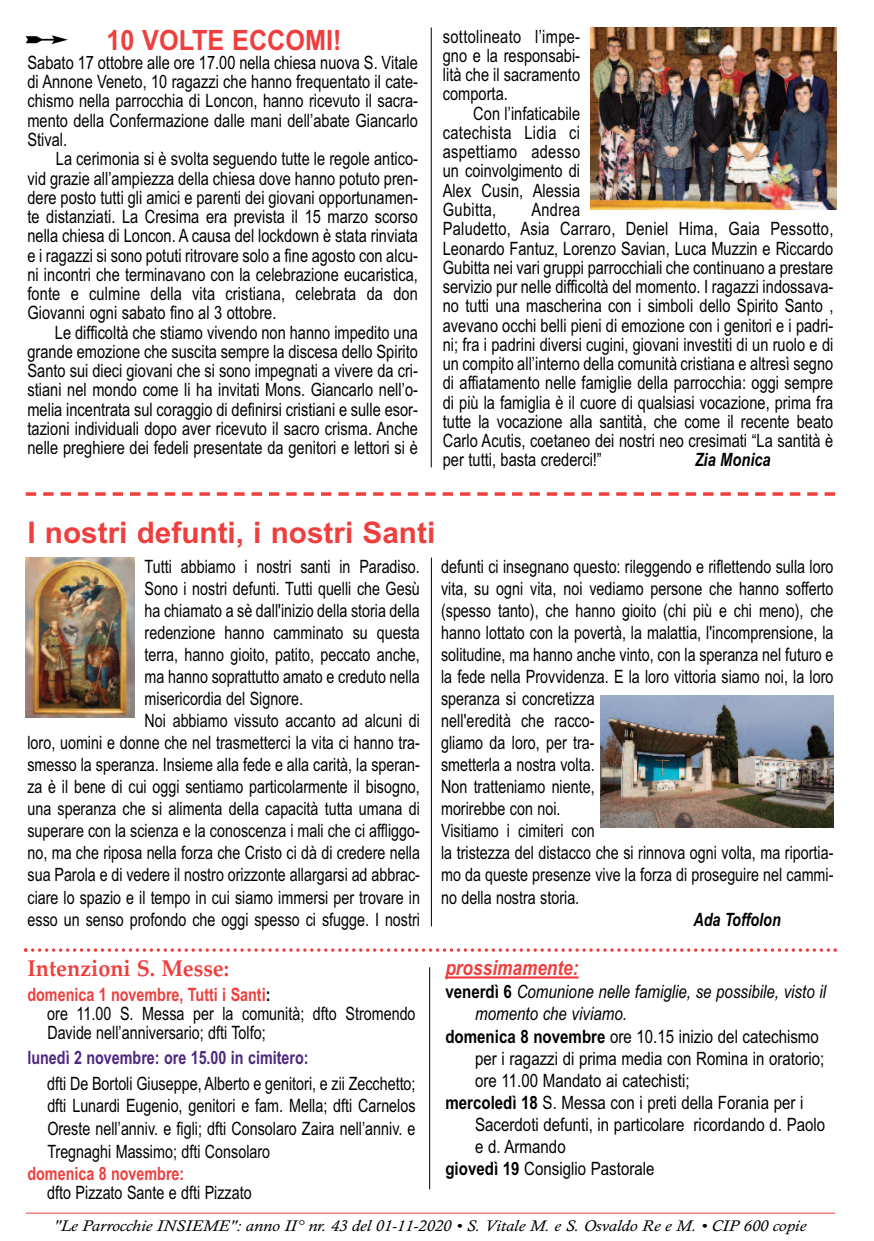
<style>
.page{position:relative;width:874px;height:1241px;background:#fff}
.page>*{position:absolute;margin:0;border:0;box-sizing:border-box;transform-origin:0 0}
.t1{font:700 29.75px "Arial";color:#ee3f3e}
.t2{font:700 28px "Arial";color:#ee3f3e;scale:.9 1}
.t3{font:700 22.75px "Palatino Linotype";color:#ee3f3e;scale:.95 1}
.t4{font:italic 700 21px "Arial Narrow";color:#ee3f3e}
.t5{font:18.38px/19.2px "Arial Narrow";color:#020102;text-align:justify}
.t6{font:18.38px/22.1px "Arial Narrow";color:#020102;scale:.95 1}
.t7{font:italic 18.38px "Arial Narrow";color:#020102}
.t8{font:700 18.38px "Arial Narrow";color:#4e2780;scale:.95 1}
.t9{font:700 18.38px "Arial Narrow";color:#ee3f3e;scale:.95 1}
.t10{font:italic 700 18.38px "Arial Narrow";color:#020102;scale:.95 1}
.t11{font:italic 700 18.38px "Arial Narrow";color:#020102}
.t12{font:italic 15.75px "Calisto";color:#020102;scale:1.12 1}
.s1{font-weight:700;color:#ee3f3e}
.s2{font-weight:700}
.s3{font-weight:700;font-style:normal}
</style>
<div class="page">
<hr style="left:26px;top:1212px;width:808px;height:1px;background:#ee3f3e">
<hr style="left:445px;top:976px;width:133px;height:2px;background:#ee3f3e">
<svg style="left:26px;top:492px;width:808px;height:3px"></svg>
<hr style="left:429px;top:967px;width:1px;height:222px;background:#020102">
<hr style="left:430px;top:27px;width:1px;height:440px;background:#020102">
<hr style="left:431px;top:557px;width:1px;height:369px;background:#020102">
<svg style="left:24px;top:948px;width:812px;height:3px"></svg>
<img style="left:590px;top:27px;width:246px;height:182px">
<svg style="left:26px;top:35px;width:42px;height:9px"></svg>
<img style="left:26px;top:557px;width:108px;height:160px">
<img style="left:600px;top:695px;width:233px;height:132px">
<h2 class="t2" style="left:106px;top:24px;width:262px">10 VOLTE ECCOMI!</h2>
<p class="t5" style="left:27px;top:53px;width:392px">Sabato 17 ottobre alle ore 17.00 nella chiesa nuova S. Vitale di Annone Veneto, 10 ragazzi che hanno frequentato il cate&shy;chismo nella parrocchia di Loncon, hanno ricevuto il sacra&shy;mento della Confermazione dalle mani dell’abate Giancarlo Stival.</p>
<p class="t5" style="left:27px;top:149px;width:392px;text-indent:28px">La cerimonia si è svolta seguendo tutte le regole antico&shy;vid grazie all’ampiezza della chiesa dove hanno potuto pren&shy;dere posto tutti gli amici e parenti dei giovani opportunamen&shy;te distanziati. La Cresima era prevista il 15 marzo scorso nella chiesa di Loncon. A causa del lockdown è stata rinviata e i ragazzi si sono potuti ritrovare solo a fine agosto con alcu&shy;ni incontri che terminavano con la celebrazione eucaristica, fonte e culmine della vita cristiana, celebrata da don Giovanni ogni sabato fino al 3 ottobre.</p>
<p class="t5" style="left:27px;top:322px;width:392px;text-indent:27px">Le difficoltà che stiamo vivendo non hanno impedito una grande emozione che suscita sempre la discesa dello Spirito Santo sui dieci giovani che si sono impegnati a vivere da cri&shy;stiani nel mondo come li ha invitati Mons. Giancarlo nell’o&shy;melia incentrata sul coraggio di definirsi cristiani e sulle esor&shy;tazioni individuali dopo aver ricevuto il sacro crisma. Anche nelle preghiere dei fedeli presentate da genitori e lettori si è</p>
<p class="t5" style="left:442px;top:27px;width:139px">sottolineato l’impe&shy;gno e la responsabi&shy;lità che il sacramento comporta.</p>
<p class="t5" style="left:442px;top:104px;width:139px;text-indent:30px">Con l’infaticabile catechista Lidia ci aspettiamo adesso un coinvolgimento di Alex Cusin, Alessia Gubitta,</p>
<p class="t5" style="left:442px;top:200px;width:392px;text-align:left;text-indent:88px">Andrea<br>Paludetto, Asia Carraro, Deniel Hima, Gaia Pessotto, Leonardo Fantuz, Lorenzo Savian, Luca Muzzin e Riccardo Gubitta nei vari gruppi parrocchiali che continuano a prestare servizio pur nelle difficoltà del momento. I ragazzi indossava&shy;no tutti una mascherina con i simboli dello Spirito Santo , avevano occhi belli pieni di emozione con i genitori e i padri&shy;ni; fra i padrini diversi cugini, giovani investiti di un ruolo e di un compito all’interno della comunità cristiana e altresì segno di affiatamento nelle famiglie della parrocchia: oggi sempre di più la famiglia è il cuore di qualsiasi vocazione, prima fra tutte la vocazione alla santità, che come il recente beato Carlo Acutis, coetaneo dei nostri neo cresimati “La santità è per tutti, basta crederci!”</p>
<p class="t11" style="left:694px;top:449px;width:77px">Zia Monica</p>
<h1 class="t1" style="left:27px;top:515px;width:409px">I nostri defunti, i nostri Santi</h1>
<p class="t6" style="left:144px;top:555px;width:291px">Tutti abbiamo i nostri santi in Paradiso.</p>
<p class="t6" style="left:144px;top:577px;width:291px">Sono i nostri defunti. Tutti quelli che Gesù</p>
<p class="t6" style="left:144px;top:599px;width:291px">ha chiamato a sè dall'inizio della storia della</p>
<p class="t6" style="left:144px;top:621px;width:291px">redenzione hanno camminato su questa</p>
<p class="t6" style="left:144px;top:643px;width:291px">terra, hanno gioito, patito, peccato anche,</p>
<p class="t6" style="left:144px;top:665px;width:291px">ma hanno soprattutto amato e creduto nella</p>
<p class="t6" style="left:144px;top:687px;width:168px">misericordia del Signore.</p>
<p class="t6" style="left:144px;top:709px;width:291px">Noi abbiamo vissuto accanto ad alcuni di</p>
<p class="t6" style="left:27px;top:731px;width:414px">loro, uomini e donne che nel trasmetterci la vita ci hanno tra-</p>
<p class="t6" style="left:27px;top:753px;width:414px">smesso la speranza. Insieme alla fede e alla carità, la speran-</p>
<p class="t6" style="left:27px;top:775px;width:414px">za è il bene di cui oggi sentiamo particolarmente il bisogno,</p>
<p class="t6" style="left:27px;top:797px;width:414px">una speranza che si alimenta della capacità tutta umana di</p>
<p class="t6" style="left:27px;top:819px;width:414px">superare con la scienza e la conoscenza i mali che ci affliggo-</p>
<p class="t6" style="left:27px;top:841px;width:414px">no, ma che riposa nella forza che Cristo ci dà di credere nella</p>
<p class="t6" style="left:28px;top:863px;width:414px">sua Parola e di vedere il nostro orizzonte allargarsi ad abbrac-</p>
<p class="t6" style="left:28px;top:886px;width:414px">ciare lo spazio e il tempo in cui siamo immersi per trovare in</p>
<p class="t6" style="left:28px;top:908px;width:414px">esso un senso profondo che oggi spesso ci sfugge. I nostri</p>
<p class="t3" style="left:27px;top:955px;width:214px">Intenzioni S. Messe:</p>
<p class="t6" style="left:47px;top:984px;width:389px;line-height:19.2px;text-indent:-20px"><span class="s1">domenica 1 novembre, Tutti i Santi</span><span class="s2">:<br></span>ore 11.00 S. Messa per la comunità; dfto Stromendo<br>Davide nell’anniversario; dfti Tolfo;</p>
<p class="t8" style="left:27px;top:1047px;width:297px">lunedì 2 novembre: ore 15.00 in cimitero:</p>
<p class="t6" style="left:47px;top:1071px;width:389px;line-height:22.8px;text-align:justify">dfti De Bortoli Giuseppe, Alberto e genitori, e zii Zecchetto; dfti Lunardi Eugenio, genitori e fam. Mella; dfti Carnelos Oreste nell’anniv. e figli; dfti Consolaro Zaira nell’anniv. e Tregnaghi Massimo; dfti Consolaro</p>
<p class="t9" style="left:27px;top:1162px;width:166px">domenica 8 novembre:</p>
<p class="t6" style="left:47px;top:1181px;width:216px">dfto Pizzato Sante e dfti Pizzato</p>
<p class="t6" style="left:441px;top:555px;width:414px">defunti ci insegnano questo: rileggendo e riflettendo sulla loro vita, su ogni vita, noi vediamo persone che hanno sofferto (spesso tanto), che hanno gioito (chi più e chi meno), che hanno lottato con la povertà, la malattia, l'incomprensione, la solitudine, ma hanno anche vinto, con la speranza nel futuro e la fede nella Provvidenza. E la loro vittoria siamo noi, la loro speranza si concretizza<br>nell'eredità che racco-<br>gliamo da loro, per tra-<br>smetterla a nostra volta.<br>Non tratteniamo niente,<br>morirebbe con noi.<br>Visitiamo i cimiteri con<br>la tristezza del distacco che si rinnova ogni volta, ma riportia&shy;mo da queste presenze vive la forza di proseguire nel cammi&shy;no della nostra storia.</p>
<p class="t10" style="left:693px;top:908px;width:93px">Ada Toffolon</p>
<p class="t4" style="left:445px;top:955px;width:135px">prossimamente:</p>
<p class="t7" style="left:445px;top:981px;width:382px"><span class="s3">venerdì 6</span> Comunione nelle famiglie, se possibile, visto il</p>
<p class="t7" style="left:475px;top:1003px;width:153px">momento che viviamo.</p>
<p class="t5" style="left:445px;top:1026px;width:375px"><span class="s2">domenica 8 novembre</span> ore 10.15 inizio del catechismo</p>
<p class="t5" style="left:475px;top:1048px;width:350px">per i ragazzi di prima media con Romina in oratorio;</p>
<p class="t5" style="left:475px;top:1070px;width:216px">ore 11.00 Mandato ai catechisti;</p>
<p class="t5" style="left:445px;top:1092px;width:359px"><span class="s2">mercoledì 18</span> S. Messa con i preti della Forania per i</p>
<p class="t5" style="left:475px;top:1114px;width:351px">Sacerdoti defunti, in particolare ricordando d. Paolo</p>
<p class="t5" style="left:475px;top:1136px;width:92px">e d. Armando</p>
<p class="t5" style="left:445px;top:1158px;width:210px"><span class="s2">giovedì 19</span> Consiglio Pastorale</p>
<p class="t12" style="left:53px;top:1215px;width:673px">"Le Parrocchie INSIEME": anno II° nr. 43 del 01-11-2020 • S. Vitale M. e S. Osvaldo Re e M. • CIP 600 copie</p>
</div>
